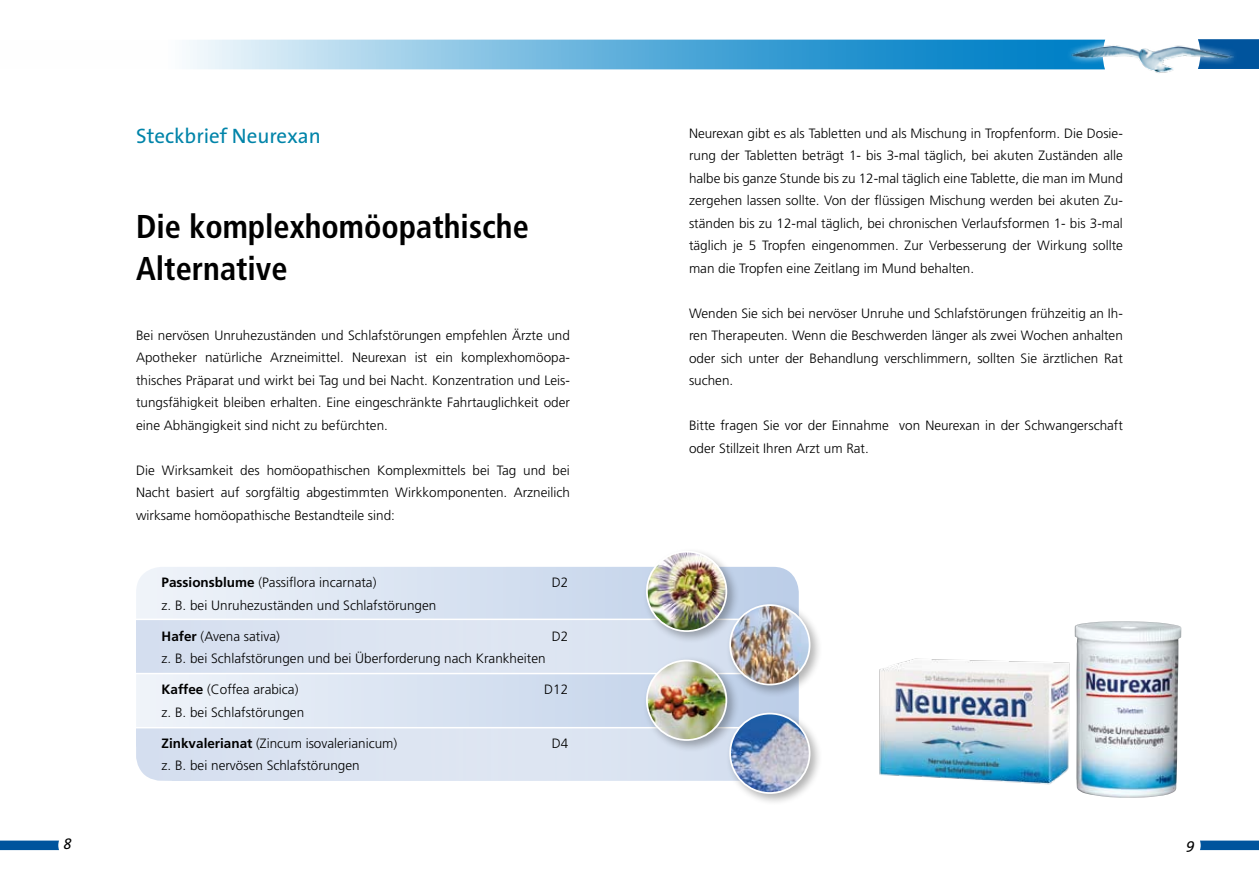
<style>
.page{position:relative;width:1259px;height:893px;background:#fff}
.page>*{position:absolute;margin:0;border:0;box-sizing:border-box;transform-origin:0 0}
.t1{font:700 condensed 33px/42px "Frutiger LT";color:#000}
.t2{font:21px "The Sans";color:#0084a9}
.t3{font:italic 15px "The Sans";color:#000}
.t4{font:300 13.5px/22.5px "Frutiger LT";color:#000;text-align:justify}
.s1{font-weight:700}
</style>
<div class="page">
<svg style="left:136px;top:567px;width:663px;height:214px;background:#dae4f2"></svg>
<img style="left:1074px;top:621px;width:107px;height:177px">
<svg style="left:1200px;top:841px;width:59px;height:9px"></svg>
<svg style="left:0;top:841px;width:59px;height:9px"></svg>
<svg style="left:189px;top:40px;width:876px;height:29px;background:#66b3dd"></svg>
<svg style="left:1242px;top:39px;width:17px;height:30px"></svg>
<img style="left:1065px;top:39px;width:177px;height:34px">
<img style="left:879px;top:655px;width:205px;height:143px">
<div style="left:136px;top:620px;width:662px;height:53px;background:#dce4f2"></div>
<div style="left:136px;top:728px;width:662px;height:53px;background:#dbe4f1"></div>
<hr style="left:126px;top:727px;width:682px;height:1px;background:#fff">
<hr style="left:126px;top:673px;width:682px;height:1px;background:#fff">
<hr style="left:126px;top:619px;width:682px;height:1px;background:#fff">
<div style="left:642px;top:547px;width:97px;height:97px;background:#000;opacity:.3"></div>
<img style="left:647px;top:552px;width:79px;height:79px;border-radius:40px">
<div style="left:646px;top:551px;width:81px;height:81px;border:2px solid #fff;border-radius:50%"></div>
<div style="left:642px;top:656px;width:97px;height:97px;background:#000;opacity:.3"></div>
<img style="left:647px;top:660px;width:79px;height:80px;border-radius:40px">
<div style="left:646px;top:660px;width:81px;height:81px;border:2px solid #fff;border-radius:50%"></div>
<div style="left:726px;top:601px;width:96px;height:96px;background:#000;opacity:.3"></div>
<img style="left:730px;top:605px;width:79px;height:80px;border-radius:40px">
<div style="left:729px;top:604px;width:81px;height:81px;border:2px solid #fff;border-radius:50%"></div>
<div style="left:726px;top:709px;width:96px;height:97px;background:#000;opacity:.3"></div>
<img style="left:730px;top:714px;width:79px;height:79px;border-radius:40px">
<div style="left:729px;top:713px;width:81px;height:81px;border:2px solid #fff;border-radius:50%"></div>
<svg style="left:136px;top:759px;width:22px;height:22px"></svg>
<h2 class="t2" style="left:136px;top:118px;width:186px">Steckbrief Neurexan</h2>
<h1 class="t1" style="left:136px;top:206px;width:394px">Die komplexhomöopathische<br>Alternative</h1>
<p class="t4" style="left:136px;top:324px;width:435px">Bei nervösen Unruhezuständen und Schlafstörungen empfehlen Ärzte und Apotheker natürliche Arzneimittel. Neurexan ist ein komplexhomöopa&shy;thisches Präparat und wirkt bei Tag und bei Nacht. Konzentration und Leis&shy;tungsfähigkeit bleiben erhalten. Eine eingeschränkte Fahrtauglichkeit oder eine Abhängigkeit sind nicht zu befürchten.</p>
<p class="t4" style="left:136px;top:459px;width:435px">Die Wirksamkeit des homöopathischen Komplexmittels bei Tag und bei Nacht basiert auf sorgfältig abgestimmten Wirkkomponenten. Arzneilich wirksame homöopathische Bestandteile sind:</p>
<p class="t4" style="left:162px;top:571px;width:216px"><span class="s1">Passionsblume</span> (Passiflora incarnata)</p>
<p class="t4" style="left:552px;top:571px;width:18px">D2</p>
<p class="t4" style="left:162px;top:594px;width:276px">z. B. bei Unruhezuständen und Schlafstörungen</p>
<p class="t4" style="left:162px;top:625px;width:120px"><span class="s1">Hafer</span> (Avena sativa)</p>
<p class="t4" style="left:552px;top:625px;width:18px">D2</p>
<p class="t4" style="left:162px;top:647px;width:385px">z. B. bei Schlafstörungen und bei Überforderung nach Krankheiten</p>
<p class="t4" style="left:162px;top:678px;width:138px"><span class="s1">Kaffee</span> (Coffea arabica)</p>
<p class="t4" style="left:544px;top:678px;width:26px">D12</p>
<p class="t4" style="left:162px;top:701px;width:144px">z. B. bei Schlafstörungen</p>
<p class="t4" style="left:162px;top:732px;width:237px"><span class="s1">Zinkvalerianat</span> (Zincum isovalerianicum)</p>
<p class="t4" style="left:552px;top:732px;width:18px">D4</p>
<p class="t4" style="left:162px;top:754px;width:200px">z. B. bei nervösen Schlafstörungen</p>
<p class="t4" style="left:689px;top:122px;width:435px">Neurexan gibt es als Tabletten und als Mischung in Tropfenform. Die Dosie&shy;rung der Tabletten beträgt 1- bis 3-mal täglich, bei akuten Zuständen alle halbe bis ganze Stunde bis zu 12-mal täglich eine Tablette, die man im Mund zergehen lassen sollte. Von der flüssigen Mischung werden bei akuten Zu&shy;ständen bis zu 12-mal täglich, bei chronischen Verlaufsformen 1- bis 3-mal täglich je 5 Tropfen eingenommen. Zur Verbesserung der Wirkung sollte man die Tropfen eine Zeitlang im Mund behalten.</p>
<p class="t4" style="left:689px;top:302px;width:435px">Wenden Sie sich bei nervöser Unruhe und Schlafstörungen frühzeitig an Ih&shy;ren Therapeuten. Wenn die Beschwerden länger als zwei Wochen anhalten oder sich unter der Behandlung verschlimmern, sollten Sie ärztlichen Rat suchen.</p>
<p class="t4" style="left:689px;top:414px;width:435px">Bitte fragen Sie vor der Einnahme von Neurexan in der Schwangerschaft oder Stillzeit Ihren Arzt um Rat.</p>
<p class="t3" style="left:63px;top:831px;width:10px">8</p>
<p class="t3" style="left:1186px;top:831px;width:10px">9</p>
</div>
